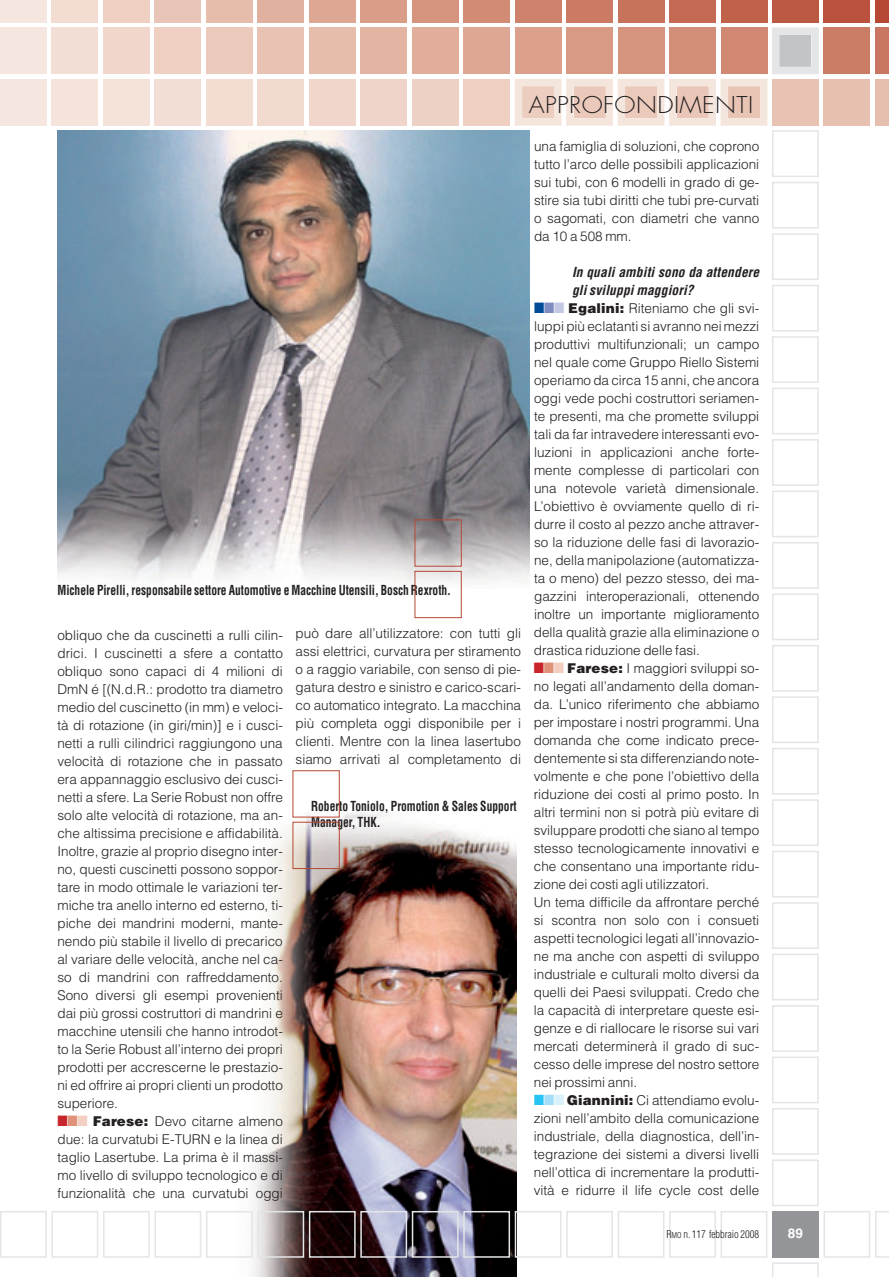
<style>
.page{position:relative;width:889px;height:1277px;background:#fff}
.page>*{position:absolute;margin:0;border:0;box-sizing:border-box;transform-origin:0 0}
.t1{font:300 22.5px "Futura LT";letter-spacing:.015em;color:#231f20;scale:1.1 1}
.t2{font:300 13.5px/18px "Helvetica LT";color:#231f20;text-align:justify}
.t3{font:700 condensed 13.5px/16.5px "Helvetica LT";color:#231f20;scale:.85 1}
.t4{font:italic 700 condensed 13.5px/18px "Helvetica LT";letter-spacing:.01em;color:#231f20}
.t5{font:700 13.5px "Helvetica LT";color:#fff}
.t6{font:300 condensed 10.5px "Helvetica LT";color:#231f20}
.s1{color:#c8242b}
.s2{color:#e09179}
.s3{color:#f2cfc0}
.s4{font-weight:900}
.s5{color:#014c98}
.s6{color:#7d8dc1}
.s7{color:#c3c9e3}
.s8{font-size:7.8px}
</style>
<div class="page">
<div style="left:772px;top:0;width:47px;height:23px;background:#bc5943"></div>
<div style="left:779px;top:35px;width:32px;height:32px;background:#c3c4c7"></div>
<div style="left:772px;top:27px;width:47px;height:47px;border:8px solid #e4e5e7"></div>
<div style="left:772px;top:79px;width:47px;height:47px;background:#e8c2b3"></div>
<svg style="left:772px;top:130px;width:47px;height:1076px"></svg>
<div style="left:534px;top:1095px;width:9px;height:10px;background:#27c3f3"></div>
<div style="left:544px;top:1095px;width:9px;height:10px;background:#a2def8"></div>
<div style="left:554px;top:1095px;width:10px;height:10px;background:#d8f1fb"></div>
<img style="left:57px;top:130px;width:472px;height:452px">
<img style="left:254px;top:828px;width:262px;height:382px">
<div style="left:0;top:0;width:47px;height:23px;background:#f5e7e0"></div>
<div style="left:52px;top:0;width:46px;height:23px;background:#f2dbd0"></div>
<div style="left:103px;top:0;width:47px;height:23px;background:#eecfc2"></div>
<div style="left:154px;top:0;width:47px;height:23px;background:#e9c5b7"></div>
<div style="left:206px;top:0;width:47px;height:23px;background:#e6bcab"></div>
<div style="left:257px;top:0;width:47px;height:23px;background:#e1b19f"></div>
<div style="left:309px;top:0;width:47px;height:23px;background:#dea793"></div>
<div style="left:360px;top:0;width:47px;height:23px;background:#d99d88"></div>
<div style="left:412px;top:0;width:46px;height:23px;background:#d6947e"></div>
<div style="left:463px;top:0;width:47px;height:23px;background:#d28b74"></div>
<div style="left:515px;top:0;width:46px;height:23px;background:#ce816b"></div>
<div style="left:566px;top:0;width:47px;height:23px;background:#cb7a63"></div>
<div style="left:617px;top:0;width:47px;height:23px;background:#c7725b"></div>
<div style="left:669px;top:0;width:47px;height:23px;background:#c46953"></div>
<div style="left:720px;top:0;width:47px;height:23px;background:#c0614a"></div>
<div style="left:823px;top:0;width:47px;height:23px;background:#ba513c"></div>
<div style="left:875px;top:0;width:14px;height:23px;background:#b64834"></div>
<div style="left:0;top:27px;width:47px;height:47px;background:#f5e7e0"></div>
<div style="left:52px;top:27px;width:46px;height:47px;background:#f3ded5"></div>
<div style="left:103px;top:27px;width:47px;height:47px;background:#f1d6cb"></div>
<div style="left:154px;top:27px;width:47px;height:47px;background:#eecfc2"></div>
<div style="left:206px;top:27px;width:47px;height:47px;background:#ebc9bb"></div>
<div style="left:257px;top:27px;width:47px;height:47px;background:#e8c2b3"></div>
<div style="left:309px;top:27px;width:47px;height:47px;background:#e6bcab"></div>
<div style="left:360px;top:27px;width:47px;height:47px;background:#e3b4a2"></div>
<div style="left:412px;top:27px;width:46px;height:47px;background:#e0ae9b"></div>
<div style="left:463px;top:27px;width:47px;height:47px;background:#dea793"></div>
<div style="left:515px;top:27px;width:46px;height:47px;background:#dba18c"></div>
<div style="left:566px;top:27px;width:47px;height:47px;background:#d89a85"></div>
<div style="left:617px;top:27px;width:47px;height:47px;background:#d6947e"></div>
<div style="left:669px;top:27px;width:47px;height:47px;background:#d38e77"></div>
<div style="left:720px;top:27px;width:47px;height:47px;background:#d18872"></div>
<div style="left:823px;top:27px;width:47px;height:47px;background:#cb7c65"></div>
<div style="left:875px;top:27px;width:14px;height:47px;background:#c97760"></div>
<div style="left:0;top:79px;width:47px;height:47px;background:#f5e7e0"></div>
<div style="left:52px;top:79px;width:46px;height:47px;background:#f5e4dc"></div>
<div style="left:103px;top:79px;width:47px;height:47px;background:#f5e2d9"></div>
<div style="left:154px;top:79px;width:47px;height:47px;background:#f3ded5"></div>
<div style="left:206px;top:79px;width:47px;height:47px;background:#f3dcd2"></div>
<div style="left:257px;top:79px;width:47px;height:47px;background:#f2dacf"></div>
<div style="left:309px;top:79px;width:47px;height:47px;background:#f1d6cb"></div>
<div style="left:360px;top:79px;width:47px;height:47px;background:#efd4c9"></div>
<div style="left:412px;top:79px;width:46px;height:47px;background:#eed1c5"></div>
<div style="left:463px;top:79px;width:47px;height:47px;background:#eecfc2"></div>
<div style="left:522px;top:86px;width:32px;height:32px;background:#eccdbf"></div>
<div style="left:515px;top:79px;width:46px;height:47px;border:8px solid #f4e5dd"></div>
<div style="left:573px;top:86px;width:32px;height:32px;background:#eac9bb"></div>
<div style="left:566px;top:79px;width:47px;height:47px;border:8px solid #f4e5dd"></div>
<div style="left:625px;top:86px;width:32px;height:32px;background:#ebc9bb"></div>
<div style="left:617px;top:79px;width:47px;height:47px;border:8px solid #f4e5dd"></div>
<div style="left:676px;top:86px;width:32px;height:32px;background:#eac6b8"></div>
<div style="left:669px;top:79px;width:47px;height:47px;border:8px solid #f4e5dd"></div>
<div style="left:728px;top:86px;width:32px;height:32px;background:#e8c4b5"></div>
<div style="left:720px;top:79px;width:47px;height:47px;border:8px solid #f4e5dd"></div>
<div style="left:823px;top:79px;width:47px;height:47px;background:#e7c0b0"></div>
<div style="left:875px;top:79px;width:14px;height:47px;background:#e6beae"></div>
<svg style="left:292px;top:519px;width:170px;height:350px"></svg>
<svg style="left:0;top:1210px;width:889px;height:67px"></svg>
<h1 class="t1" style="left:529px;top:94px;width:205px">APPROFONDIMENTI</h1>
<p class="t3" style="left:57px;top:583px;width:464px">Michele Pirelli, responsabile settore Automotive e Macchine Utensili, Bosch Rexroth.</p>
<p class="t2" style="left:57px;top:628px;width:227px">obliquo che da cuscinetti a rulli cilin&shy;drici. I cuscinetti a sfere a contatto obliquo sono capaci di 4 milioni di DmN é [(N.d.R.: prodotto tra diametro medio del cuscinetto (in mm) e veloci&shy;tà di rotazione (in giri/min)] e i cusci&shy;netti a rulli cilindrici raggiungono una velocità di rotazione che in passato era appannaggio esclusivo dei cusci&shy;netti a sfere. La Serie Robust non offre solo alte velocità di rotazione, ma an&shy;che altissima precisione e affidabilità.<br>Inoltre, grazie al proprio disegno inter&shy;no, questi cuscinetti possono soppor&shy;tare in modo ottimale le variazioni ter&shy;miche tra anello interno ed esterno, ti&shy;piche dei mandrini moderni, mante&shy;nendo più stabile il livello di precarico al variare delle velocità, anche nel ca&shy;so di mandrini con raffreddamento.<br>Sono diversi gli esempi provenienti dai più grossi costruttori di mandrini e macchine utensili che hanno introdot&shy;to la Serie Robust all’interno dei propri prodotti per accrescerne le prestazio&shy;ni ed offrire ai propri clienti un prodotto superiore.</p>
<p class="t2" style="left:57px;top:1114px;width:227px"><span class="s1">■</span><span class="s2">■</span><span class="s3">■</span> <span class="s4">Farese:</span> Devo citarne almeno due: la curvatubi E-TURN e la linea di taglio Lasertube. La prima è il massi&shy;mo livello di sviluppo tecnologico e di funzionalità che una curvatubi oggi</p>
<p class="t2" style="left:296px;top:626px;width:227px">può dare all’utilizzatore: con tutti gli assi elettrici, curvatura per stiramento o a raggio variabile, con senso di pie&shy;gatura destro e sinistro e carico-scari&shy;co automatico integrato. La macchina più completa oggi disponibile per i clienti. Mentre con la linea lasertubo siamo arrivati al completamento di</p>
<p class="t3" style="left:311px;top:799px;width:243px">Roberto Toniolo, Promotion &amp; Sales Support<br>Manager, THK.</p>
<p class="t2" style="left:534px;top:139px;width:227px">una famiglia di soluzioni, che coprono tutto l’arco delle possibili applicazioni sui tubi, con 6 modelli in grado di ge&shy;stire sia tubi diritti che tubi pre-curvati o sagomati, con diametri che vanno da 10 a 508 mm.</p>
<p class="t4" style="left:572px;top:264px;width:189px">In quali ambiti sono da attendere gli sviluppi maggiori?</p>
<p class="t2" style="left:534px;top:301px;width:227px"><span class="s5">■</span><span class="s6">■</span><span class="s7">■</span> <span class="s4">Egalini:</span> Riteniamo che gli svi&shy;luppi più eclatanti si avranno nei mezzi produttivi multifunzionali; un campo nel quale come Gruppo Riello Sistemi operiamo da circa 15 anni, che ancora oggi vede pochi costruttori seriamen&shy;te presenti, ma che promette sviluppi tali da far intravedere interessanti evo&shy;luzioni in applicazioni anche forte&shy;mente complesse di particolari con una notevole varietà dimensionale.<br>L’obiettivo è ovviamente quello di ri&shy;durre il costo al pezzo anche attraver&shy;so la riduzione delle fasi di lavorazio&shy;ne, della manipolazione (automatizza&shy;ta o meno) del pezzo stesso, dei ma&shy;gazzini interoperazionali, ottenendo inoltre un importante miglioramento della qualità grazie alla eliminazione o drastica riduzione delle fasi.</p>
<p class="t2" style="left:534px;top:661px;width:227px;text-align:left"><span class="s1">■</span><span class="s2">■</span><span class="s3">■</span> <span class="s4">Farese:</span> I maggiori sviluppi so&shy;no legati all’andamento della doman&shy;da. L’unico riferimento che abbiamo per impostare i nostri programmi. Una domanda che come indicato prece&shy;dentemente si sta differenziando note&shy;volmente e che pone l’obiettivo della riduzione dei costi al primo posto. In altri termini non si potrà più evitare di sviluppare prodotti che siano al tempo stesso tecnologicamente innovativi e che consentano una importante ridu&shy;zione dei costi agli utilizzatori.<br>Un tema difficile da affrontare perché si scontra non solo con i consueti aspetti tecnologici legati all’innovazio&shy;ne ma anche con aspetti di sviluppo industriale e culturali molto diversi da quelli dei Paesi sviluppati. Credo che la capacità di interpretare queste esi&shy;genze e di riallocare le risorse sui vari mercati determinerà il grado di suc&shy;cesso delle imprese del nostro settore nei prossimi anni.</p>
<p class="t2" style="left:534px;top:1092px;width:227px;text-indent:33px"><span class="s4">Giannini:</span> Ci attendiamo evolu&shy;zioni nell’ambito della comunicazione industriale, della diagnostica, dell’in&shy;tegrazione dei sistemi a diversi livelli nell’ottica di incrementare la produtti&shy;vità e ridurre il life cycle cost delle</p>
<p class="t6" style="left:666px;top:1230px;width:94px">R<span class="s8">MO</span> n. 117 febbraio 2008</p>
<p class="t5" style="left:788px;top:1228px;width:17px">89</p>
</div>
